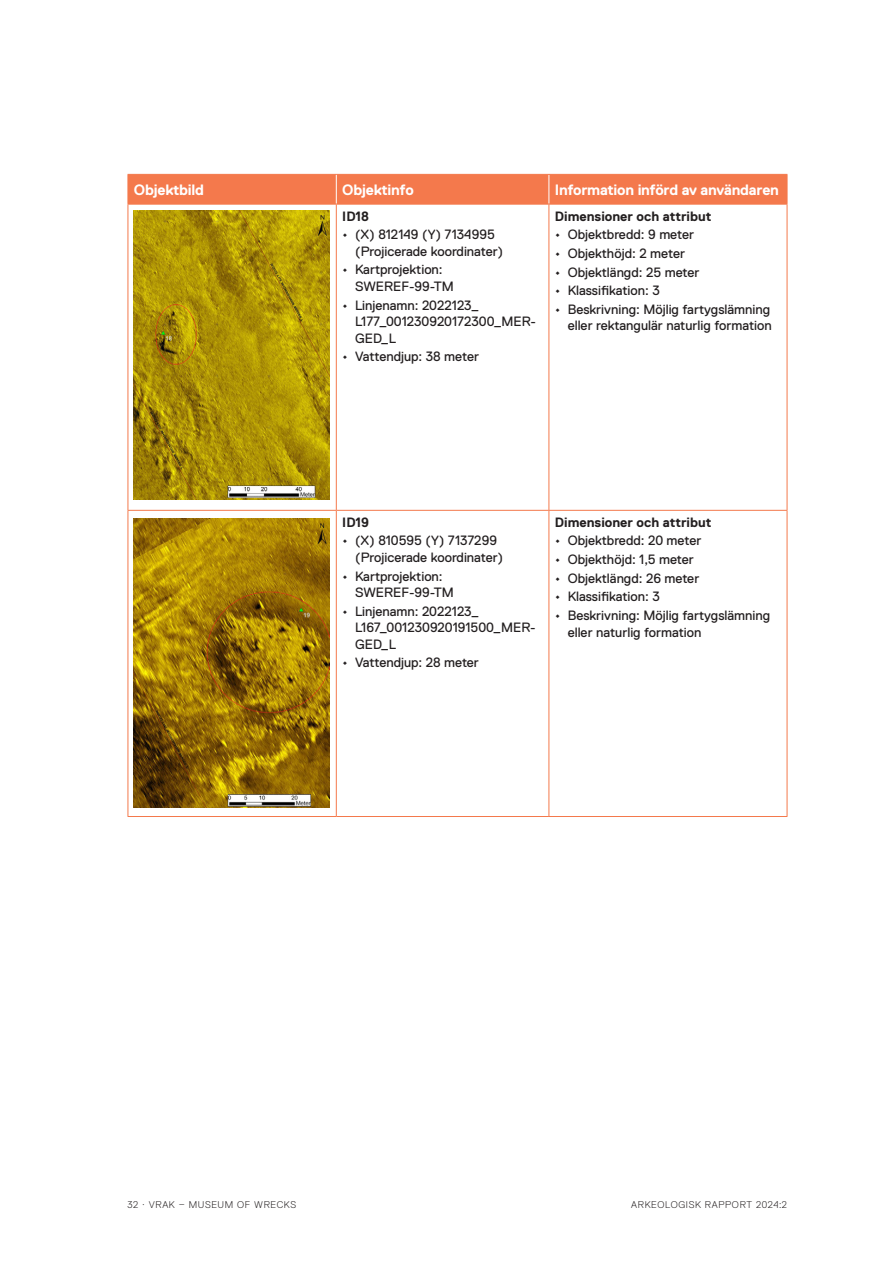
<style>
.page{position:relative;width:893px;height:1263px;background:#fff}
.page>*{position:absolute;margin:0;border:0;box-sizing:border-box;transform-origin:0 0}
.Tabellrubrik{font:700 15px "Replica Pro";letter-spacing:-.015em;color:#fff}
.Tabelltext_punktad{font:13.5px/16.5px "Replica Pro";color:#231f20}
.Tabellrubrik_2{font:700 13.5px "Replica Pro";color:#231f20}
.Tabelltext_punktad-2{font:700 13.5px "Replica Pro";color:#231f20}
.t1{font:300 9.75px "Replica Pro";letter-spacing:.065em;color:#231f20}
.s1{font-size:15px}
</style>
<div class="page">
<div style="left:128px;top:174px;width:660px;height:30px;background:#f4794c"></div>
<hr style="left:128px;top:204px;width:208px;height:1px;background:#f4794c">
<hr style="left:128px;top:204px;width:1px;height:306px;background:#f4794c">
<hr style="left:336px;top:204px;width:213px;height:1px;background:#f4794c">
<hr style="left:549px;top:204px;width:238px;height:1px;background:#f4794c">
<hr style="left:787px;top:204px;width:1px;height:306px;background:#f4794c">
<hr style="left:128px;top:510px;width:208px;height:1px;background:#f4794c">
<hr style="left:128px;top:511px;width:1px;height:305px;background:#f4794c">
<hr style="left:336px;top:510px;width:213px;height:1px;background:#f4794c">
<hr style="left:549px;top:510px;width:238px;height:1px;background:#f4794c">
<hr style="left:787px;top:511px;width:1px;height:305px;background:#f4794c">
<hr style="left:128px;top:816px;width:208px;height:1px;background:#f4794c">
<hr style="left:336px;top:816px;width:213px;height:1px;background:#f4794c">
<hr style="left:549px;top:816px;width:238px;height:1px;background:#f4794c">
<hr style="left:336px;top:204px;width:1px;height:306px;background:#f4794c">
<hr style="left:549px;top:204px;width:1px;height:306px;background:#f4794c">
<hr style="left:336px;top:511px;width:1px;height:305px;background:#f4794c">
<hr style="left:549px;top:511px;width:1px;height:305px;background:#f4794c">
<img style="left:134px;top:210px;width:196px;height:290px">
<img style="left:134px;top:519px;width:196px;height:288px">
<p class="Tabellrubrik" style="left:134px;top:182px;width:72px">Objektbild</p>
<p class="Tabellrubrik" style="left:342px;top:182px;width:73px">Objektinfo</p>
<p class="Tabellrubrik" style="left:555px;top:182px;width:225px">Information införd av användaren</p>
<p class="Tabellrubrik_2" style="left:342px;top:208px;width:28px">ID18</p>
<p class="Tabelltext_punktad" style="left:355px;top:226px;width:150px;text-indent:-13px"><span class="s1">•</span> (X) 812149 (Y) 7134995 (Projicerade koordinater)</p>
<p class="Tabelltext_punktad" style="left:355px;top:262px;width:100px;text-indent:-13px"><span class="s1">•</span> Kartprojektion:<br>SWEREF-99-TM</p>
<p class="Tabelltext_punktad" style="left:355px;top:297px;width:183px;text-indent:-13px"><span class="s1">•</span> Linjenamn: 2022123_<br>L177_001230920172300_MER-<br>GED_L</p>
<p class="Tabelltext_punktad" style="left:342px;top:348px;width:138px"><span class="s1">•</span> Vattendjup: 38 meter</p>
<p class="Tabelltext_punktad-2" style="left:555px;top:208px;width:158px">Dimensioner och attribut</p>
<p class="Tabelltext_punktad" style="left:555px;top:226px;width:141px"><span class="s1">•</span> Objektbredd: 9 meter</p>
<p class="Tabelltext_punktad" style="left:555px;top:245px;width:132px"><span class="s1">•</span> Objekthöjd: 2 meter</p>
<p class="Tabelltext_punktad" style="left:555px;top:264px;width:146px"><span class="s1">•</span> Objektlängd: 25 meter</p>
<p class="Tabelltext_punktad" style="left:555px;top:282px;width:106px"><span class="s1">•</span> Klassifikation: 3</p>
<p class="Tabelltext_punktad" style="left:555px;top:301px;width:218px;text-align:right"><span class="s1">•</span> Beskrivning: Möjlig fartygslämning eller rektangulär naturlig formation</p>
<p class="Tabellrubrik_2" style="left:342px;top:515px;width:28px">ID19</p>
<p class="Tabelltext_punktad" style="left:355px;top:533px;width:150px;text-indent:-13px"><span class="s1">•</span> (X) 810595 (Y) 7137299 (Projicerade koordinater)</p>
<p class="Tabelltext_punktad" style="left:355px;top:568px;width:100px;text-indent:-13px"><span class="s1">•</span> Kartprojektion:<br>SWEREF-99-TM</p>
<p class="Tabelltext_punktad" style="left:355px;top:603px;width:182px;text-indent:-13px"><span class="s1">•</span> Linjenamn: 2022123_<br>L167_001230920191500_MER-<br>GED_L</p>
<p class="Tabelltext_punktad" style="left:342px;top:654px;width:138px"><span class="s1">•</span> Vattendjup: 28 meter</p>
<p class="Tabellrubrik_2" style="left:555px;top:515px;width:158px">Dimensioner och attribut</p>
<p class="Tabelltext_punktad" style="left:555px;top:533px;width:148px"><span class="s1">•</span> Objektbredd: 20 meter</p>
<p class="Tabelltext_punktad" style="left:555px;top:551px;width:140px"><span class="s1">•</span> Objekthöjd: 1,5 meter</p>
<p class="Tabelltext_punktad" style="left:555px;top:570px;width:146px"><span class="s1">•</span> Objektlängd: 26 meter</p>
<p class="Tabelltext_punktad" style="left:555px;top:588px;width:106px"><span class="s1">•</span> Klassifikation: 3</p>
<p class="Tabelltext_punktad" style="left:568px;top:607px;width:204px;text-indent:-13px"><span class="s1">•</span> Beskrivning: Möjlig fartygslämning eller naturlig formation</p>
<p class="t1" style="left:128px;top:1199px;width:170px">32 · VRAK – MUSEUM OF WRECKS</p>
<p class="t1" style="left:631px;top:1199px;width:157px">ARKEOLOGISK RAPPORT 2024:2</p>
</div>
